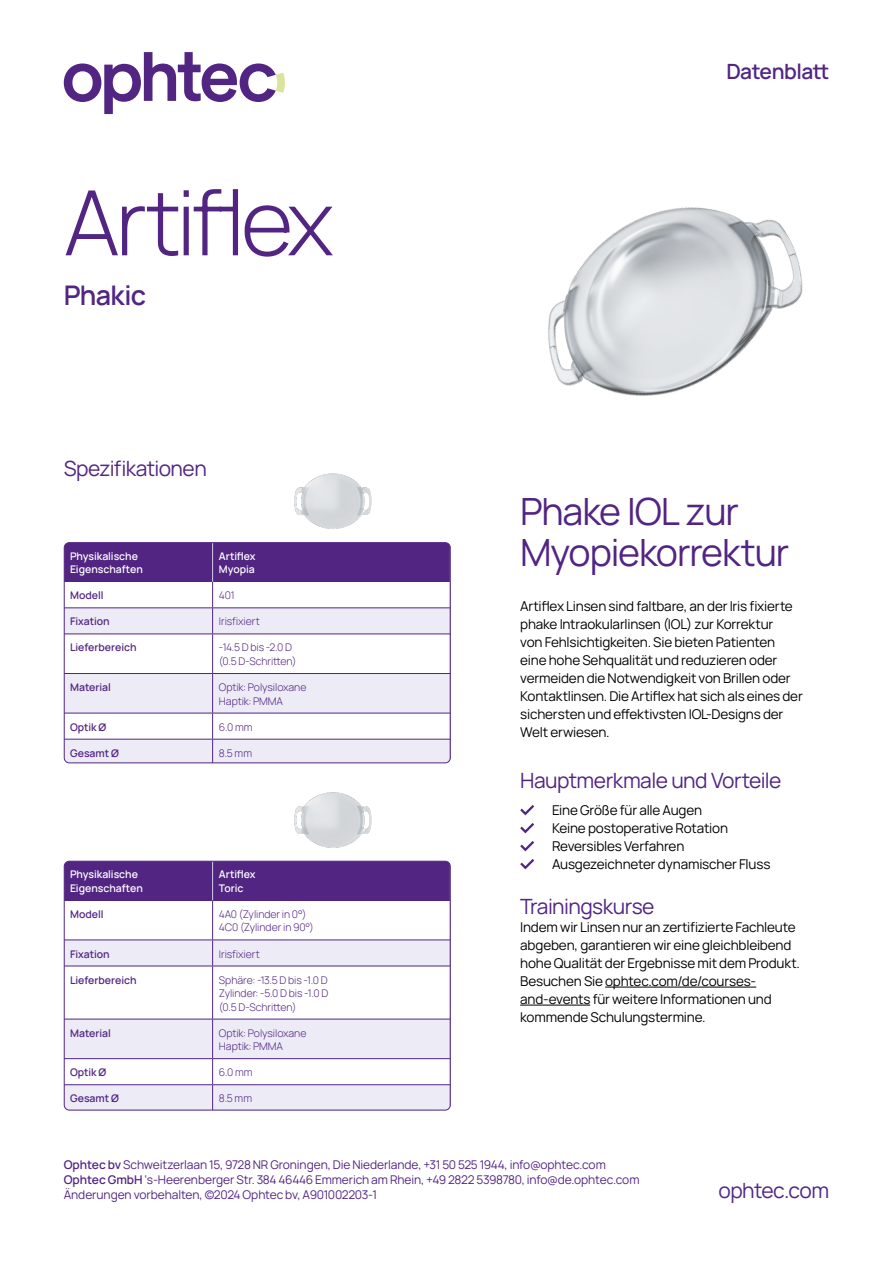
<style>
.page{position:relative;width:893px;height:1263px;background:#fff}
.page>*{position:absolute;margin:0;border:0;box-sizing:border-box;transform-origin:0 0}
.t1{font:300 90px "Manrope";letter-spacing:-.055em;color:#522583}
.t2{font:37.5px/40.5px "Manrope";letter-spacing:-.03em;color:#522583}
.t3{font:600 27px "Manrope";letter-spacing:-.025em;color:#522583}
.t4{font:21px "Manrope";letter-spacing:-.025em;color:#522583}
.t5{font:600 21px "Manrope";letter-spacing:-.025em;color:#522583}
.t6{font:13.5px/18px "Manrope";letter-spacing:-.015em;color:#000}
.t7{font:12px/15px "Manrope";letter-spacing:-.01em;color:#522583}
.t8{font:300 10.5px/13.5px "Manrope";letter-spacing:-.01em;color:#522583}
.t9{font:600 10.5px "Manrope";letter-spacing:-.005em;color:#522583}
.t10{font:600 10.5px/13.5px "Manrope";letter-spacing:-.005em;color:#fff}
.s1{font-weight:600}
</style>
<div class="page">
<svg style="left:64px;top:52px;width:221px;height:62px"></svg>
<hr style="left:605px;top:987px;width:151px;height:1px;background:#000">
<hr style="left:520px;top:1005px;width:70px;height:1px;background:#000">
<svg style="left:520px;top:805px;width:15px;height:65px"></svg>
<img style="left:548px;top:207px;width:255px;height:189px">
<div style="left:64px;top:543px;width:149px;height:39px;background:#522583"></div>
<div style="left:213px;top:543px;width:237px;height:39px;background:#522583"></div>
<svg style="left:64px;top:608px;width:385px;height:155px;fill:#edebf6"></svg>
<hr style="left:64px;top:607px;width:149px;height:1px;background:#522583">
<hr style="left:213px;top:607px;width:237px;height:1px;background:#522583">
<svg style="left:212px;top:582px;width:1px;height:51px"></svg>
<hr style="left:64px;top:633px;width:149px;height:1px;background:#522583">
<hr style="left:213px;top:633px;width:237px;height:1px;background:#522583">
<hr style="left:212px;top:634px;width:1px;height:39px;background:#522583">
<hr style="left:64px;top:673px;width:149px;height:1px;background:#522583">
<hr style="left:213px;top:673px;width:237px;height:1px;background:#522583">
<hr style="left:212px;top:674px;width:1px;height:39px;background:#522583">
<hr style="left:64px;top:713px;width:149px;height:1px;background:#522583">
<hr style="left:213px;top:713px;width:237px;height:1px;background:#522583">
<hr style="left:64px;top:739px;width:149px;height:1px;background:#522583">
<hr style="left:213px;top:739px;width:237px;height:1px;background:#522583">
<svg style="left:212px;top:713px;width:1px;height:48px"></svg>
<hr style="left:212px;top:543px;width:1px;height:39px;background:#d2cde8">
<hr style="left:450px;top:543px;width:1px;height:39px;background:#d2cde8">
<div style="left:64px;top:542px;width:387px;height:221px;border:1px solid #522583;border-radius:5px"></div>
<img style="left:294px;top:473px;width:78px;height:56px">
<img style="left:267px;top:763px;width:131px;height:98px">
<div style="left:64px;top:861px;width:149px;height:39px;background:#522583"></div>
<div style="left:213px;top:861px;width:237px;height:39px;background:#522583"></div>
<svg style="left:64px;top:940px;width:385px;height:170px;fill:#edebf6"></svg>
<hr style="left:212px;top:900px;width:1px;height:39px;background:#522583">
<hr style="left:64px;top:939px;width:149px;height:1px;background:#522583">
<hr style="left:213px;top:939px;width:237px;height:1px;background:#522583">
<svg style="left:212px;top:940px;width:1px;height:26px"></svg>
<hr style="left:64px;top:966px;width:149px;height:1px;background:#522583">
<hr style="left:213px;top:966px;width:237px;height:1px;background:#522583">
<hr style="left:212px;top:966px;width:1px;height:53px;background:#522583">
<hr style="left:64px;top:1019px;width:149px;height:1px;background:#522583">
<hr style="left:213px;top:1019px;width:237px;height:1px;background:#522583">
<hr style="left:212px;top:1019px;width:1px;height:39px;background:#522583">
<hr style="left:64px;top:1058px;width:149px;height:1px;background:#522583">
<hr style="left:213px;top:1058px;width:237px;height:1px;background:#522583">
<hr style="left:64px;top:1084px;width:149px;height:1px;background:#522583">
<hr style="left:213px;top:1084px;width:237px;height:1px;background:#522583">
<svg style="left:212px;top:1059px;width:1px;height:49px"></svg>
<hr style="left:64px;top:1110px;width:149px;height:1px;background:#522583">
<hr style="left:213px;top:1110px;width:237px;height:1px;background:#522583">
<hr style="left:212px;top:861px;width:1px;height:39px;background:#d2cde8">
<hr style="left:450px;top:861px;width:1px;height:39px;background:#d2cde8">
<div style="left:64px;top:861px;width:387px;height:249px;border:1px solid #522583;border-radius:5px"></div>
<h1 class="t1" style="left:64px;top:159px;width:271px">Artiflex</h1>
<h3 class="t3" style="left:64px;top:276px;width:84px">Phakic</h3>
<h3 class="t4" style="left:64px;top:454px;width:145px">Spezifikationen</h3>
<p class="t10" style="left:70px;top:549px;width:74px">Physikalische<br>Eigenschaften</p>
<p class="t10" style="left:219px;top:549px;width:38px">Artiflex<br>Myopia</p>
<p class="t9" style="left:70px;top:588px;width:35px">Modell</p>
<p class="t8" style="left:219px;top:588px;width:17px">401</p>
<p class="t9" style="left:70px;top:614px;width:41px">Fixation</p>
<p class="t8" style="left:219px;top:614px;width:42px">Irisfixiert</p>
<p class="t9" style="left:70px;top:640px;width:68px">Lieferbereich</p>
<p class="t8" style="left:219px;top:640px;width:79px">-14.5 D bis -2.0 D (0.5 D-Schritten)</p>
<p class="t9" style="left:70px;top:680px;width:42px">Material</p>
<p class="t8" style="left:219px;top:680px;width:89px">Optik: Polysiloxane<br>Haptik: PMMA</p>
<p class="t9" style="left:70px;top:719px;width:38px">Optik Ø</p>
<p class="t8" style="left:219px;top:720px;width:35px">6.0 mm</p>
<p class="t9" style="left:70px;top:745px;width:50px">Gesamt Ø</p>
<p class="t8" style="left:219px;top:746px;width:35px">8.5 mm</p>
<p class="t10" style="left:70px;top:867px;width:74px">Physikalische<br>Eigenschaften</p>
<p class="t10" style="left:219px;top:867px;width:38px">Artiflex<br>Toric</p>
<p class="t9" style="left:70px;top:907px;width:35px">Modell</p>
<p class="t8" style="left:219px;top:907px;width:96px">4A0 (Zylinder in 0°)<br>4C0 (Zylinder in 90°)</p>
<p class="t9" style="left:70px;top:946px;width:41px">Fixation</p>
<p class="t8" style="left:219px;top:946px;width:42px">Irisfixiert</p>
<p class="t9" style="left:70px;top:972px;width:68px">Lieferbereich</p>
<p class="t8" style="left:219px;top:972px;width:111px;text-align:justify">Sphäre: -13.5 D bis -1.0 D Zylinder: -5.0 D bis -1.0 D (0.5 D-Schritten)</p>
<p class="t9" style="left:70px;top:1025px;width:42px">Material</p>
<p class="t8" style="left:219px;top:1026px;width:89px">Optik: Polysiloxane<br>Haptik: PMMA</p>
<p class="t9" style="left:70px;top:1065px;width:38px">Optik Ø</p>
<p class="t8" style="left:219px;top:1065px;width:35px">6.0 mm</p>
<p class="t9" style="left:70px;top:1091px;width:50px">Gesamt Ø</p>
<p class="t8" style="left:219px;top:1091px;width:35px">8.5 mm</p>
<h3 class="t5" style="left:726px;top:56px;width:104px">Datenblatt</h3>
<h2 class="t2" style="left:520px;top:490px;width:271px">Phake IOL zur<br>Myopiekorrektur</h2>
<p class="t6" style="left:520px;top:596px;width:284px">Artiflex Linsen sind faltbare, an der Iris fixierte phake Intraokularlinsen (IOL) zur Korrektur<br>von Fehlsichtigkeiten. Sie bieten Patienten eine hohe Sehqualität und reduzieren oder vermeiden die Notwendigkeit von Brillen oder Kontaktlinsen. Die Artiflex hat sich als eines der sichersten und effektivsten IOL-Designs der Welt erwiesen.</p>
<h3 class="t4" style="left:520px;top:766px;width:263px">Hauptmerkmale und Vorteile</h3>
<p class="t6" style="left:552px;top:801px;width:220px">Eine Größe für alle Augen<br>Keine postoperative Rotation<br>Reversibles Verfahren<br>Ausgezeichneter dynamischer Fluss</p>
<h3 class="t4" style="left:520px;top:892px;width:136px">Trainingskurse</h3>
<p class="t6" style="left:520px;top:918px;width:281px">Indem wir Linsen nur an zertifizierte Fachleute abgeben, garantieren wir eine gleichbleibend hohe Qualität der Ergebnisse mit dem Produkt.<br>Besuchen Sie ophtec.com/de/courses&shy;and-events für weitere Informationen und kommende Schulungstermine.</p>
<p class="t7" style="left:64px;top:1156px;width:577px"><span class="s1">Ophtec bv</span> Schweitzerlaan 15, 9728 NR Groningen, Die Niederlande, +31 50 525 1944, info@ophtec.com<br><span class="s1">Ophtec GmbH</span> ‘s-Heerenberger Str. 384 46446 Emmerich am Rhein, +49 2822 5398780, info@de.ophtec.com<br>Änderungen vorbehalten, ©2024 Ophtec bv, A901002203-1</p>
<h3 class="t4" style="left:718px;top:1175px;width:112px">ophtec.com</h3>
</div>
